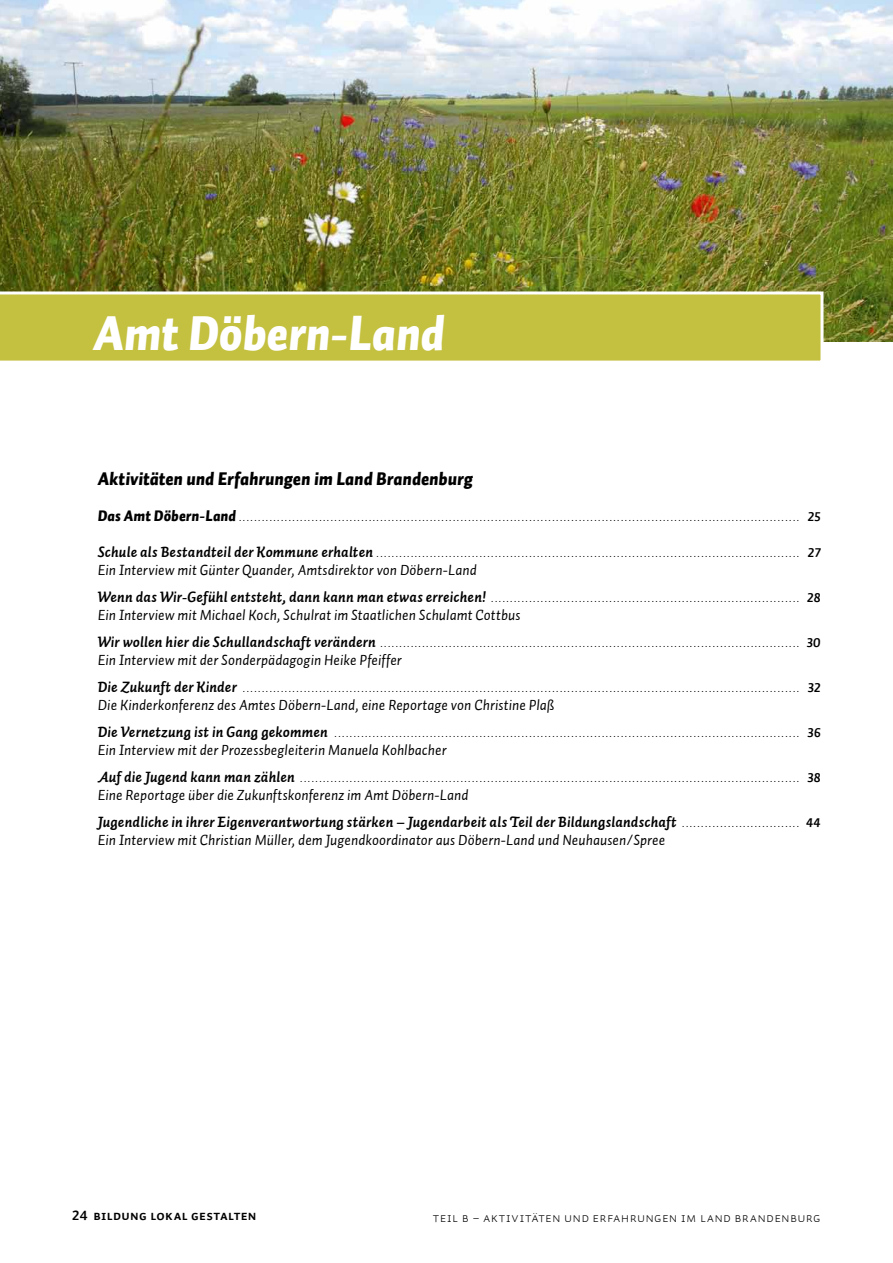
<style>
.page{position:relative;width:893px;height:1263px;background:#fff}
.page>*{position:absolute;margin:0;border:0;box-sizing:border-box;transform-origin:0 0}
.t1{font:italic 900 48px "Auto 1";letter-spacing:-.005em;color:#fff}
.t2{font:italic 900 18px "Auto 1";color:#000}
.t3{font:italic 15px "Auto 1";letter-spacing:.005em;color:#000}
.t4{font:italic 700 15px "Auto 2";letter-spacing:.01em;color:#000}
.t5{font:13.5px "Auto 1 Light Sm Cp";letter-spacing:.02em;color:#000}
.t6{font:13.5px "Auto 1 Bold Sm Cp";letter-spacing:.025em;color:#000}
.t7{font:italic 700 8.25px "Auto 1";color:#000}
.s1{font-weight:900;font-size:15px}
.s2{font-family:"Auto 1 Bold Italic LF";font-weight:400;font-style:normal;font-size:12.75px}
.s3{font-family:"Auto 2";font-size:15px}
.s4{font-family:"Auto 1";font-size:8.25px}
.s5{font-family:"Auto 1 Bold LF"}
</style>
<div class="page">
<img style="left:0;top:0;width:893px;height:342px">
<svg style="left:0;top:291px;width:823px;height:70px;background:#c6c249"></svg>
<h1 class="t1" style="left:94px;top:301px;width:353px">Amt Döbern-Land</h1>
<h2 class="t2" style="left:98px;top:467px;width:377px">Aktivitäten und Erfahrungen im Land Brandenburg</h2>
<p class="t7" style="left:98px;top:513px;width:725px"><span class="s1">Das Amt Döbern-Land</span> ................................................................................................................................................... <span class="s2">25</span></p>
<p class="t7" style="left:98px;top:549px;width:725px"><span class="s3">Schule als Bestandteil der Kommune erhalten</span> ............................................................................................................... <span class="s2">27</span></p>
<h3 class="t3" style="left:98px;top:560px;width:380px">Ein Interview mit Günter Quander, Amtsdirektor von Döbern-Land</h3>
<p class="t7" style="left:98px;top:594px;width:725px"><span class="s3">Wenn das Wir-Gefühl entsteht, dann kann man etwas erreichen!</span> ................................................................................. <span class="s2">28</span></p>
<h3 class="t3" style="left:98px;top:605px;width:424px">Ein Interview mit Michael Koch, Schulrat im Staatlichen Schulamt Cottbus</h3>
<p class="t7" style="left:98px;top:639px;width:725px"><span class="s3">Wir wollen hier die Schullandschaft verändern</span> .............................................................................................................. <span class="s2">30</span></p>
<h3 class="t3" style="left:98px;top:650px;width:306px">Ein Interview mit der Sonderpädagogin Heike Pfeiffer</h3>
<p class="t7" style="left:98px;top:684px;width:725px"><span class="s3">Die Zukunft der Kinder</span> .................................................................................................................................................. <span class="s2">32</span></p>
<h3 class="t3" style="left:98px;top:695px;width:458px">Die Kinderkonferenz des Amtes Döbern-Land, eine Reportage von Christine Plaß</h3>
<p class="t7" style="left:98px;top:729px;width:725px"><span class="s3">Die Vernetzung ist in Gang gekommen</span> .......................................................................................................................... <span class="s2">36</span></p>
<h3 class="t3" style="left:98px;top:740px;width:350px">Ein Interview mit der Prozessbegleiterin Manuela Kohlbacher</h3>
<p class="t7" style="left:98px;top:774px;width:724px"><span class="s3">Auf die Jugend kann man zählen</span> ................................................................................................................................... <span class="s2">38</span></p>
<h3 class="t3" style="left:98px;top:785px;width:372px">Eine Reportage über die Zukunftskonferenz im Amt Döbern-Land</h3>
<h3 class="t4" style="left:98px;top:812px;width:725px">Jugendliche in ihrer Eigenverantwortung stärken – Jugendarbeit als Teil der Bildungslandschaft <span class="s4">. . . . . . . . . . . . . . . . . . . . . . . . . . . . . . .</span> <span class="s2">44</span></h3>
<h3 class="t3" style="left:98px;top:830px;width:569px">Ein Interview mit Christian Müller, dem Jugendkoordinator aus Döbern-Land und Neuhausen/Spree</h3>
<h3 class="t6" style="left:72px;top:1208px;width:186px"><span class="s5">24</span> bildung lokal gestalten</h3>
<h3 class="t5" style="left:433px;top:1210px;width:389px">TEIL B – Aktivitäten und erfahrungen im Land Brandenburg</h3>
</div>
